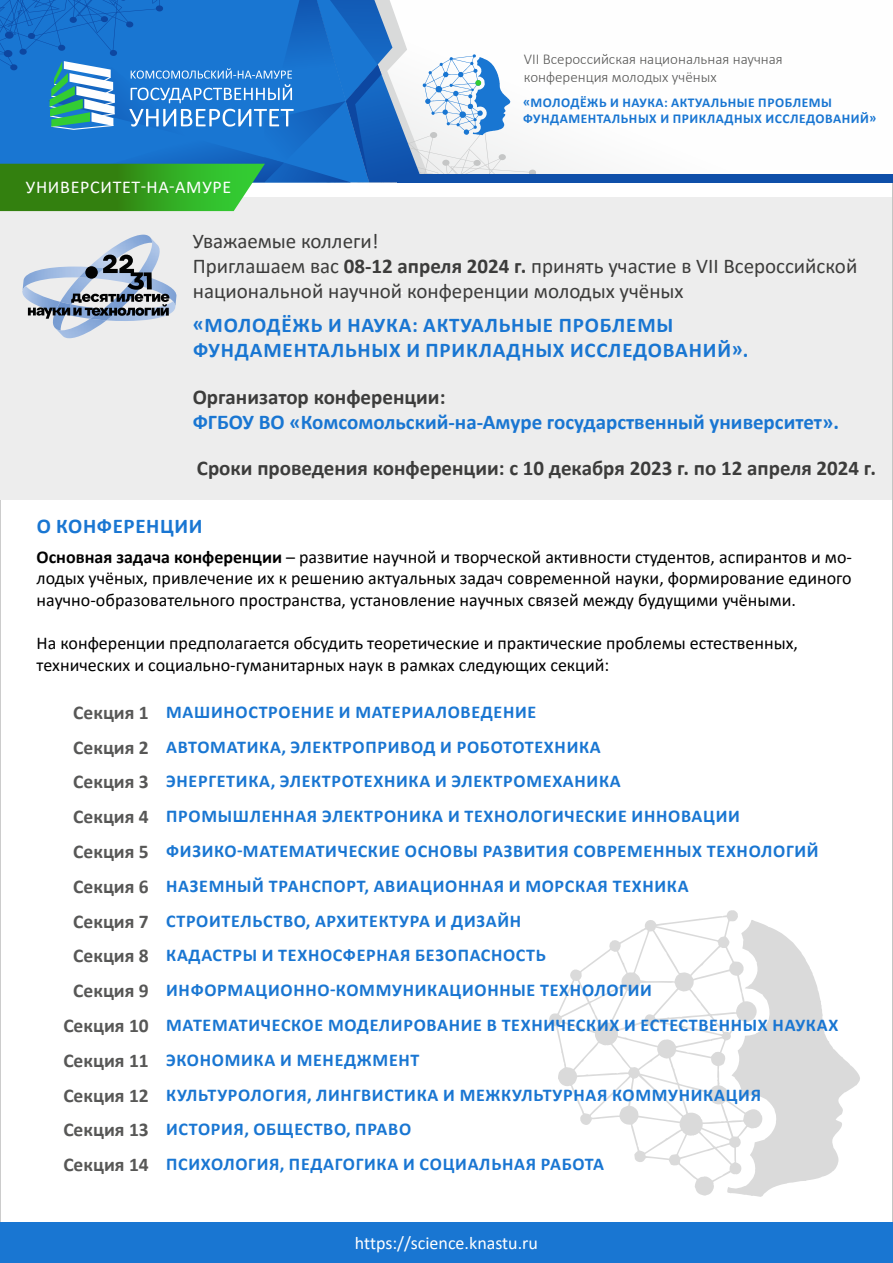
<style>
.page{position:relative;width:893px;height:1263px;background:#fff}
.page>*{position:absolute;margin:0;border:0;box-sizing:border-box;transform-origin:0 0}
.t1{font:21px/25.2px "Calibri";color:#3c3c3b}
.t2{font:700 21px/25.2px "Calibri";letter-spacing:.03em;color:#1976d2}
.t3{font:700 21px "Calibri";color:#3c3c3b}
.t4{font:700 21px "Calibri";color:#1976d2}
.t5{font:700 18px "Calibri";letter-spacing:.04em;color:#1976d2}
.t6{font:18px/21.6px "Calibri";color:#000;text-align:justify}
.t7{font:18px "Calibri";color:#fff}
.t8{font:18px "Calibri";letter-spacing:.04em;color:#fff}
.t9{font:300 15px/18px "Calibri";color:#575756}
.t10{font:700 13.5px/16.2px "Calibri";letter-spacing:.04em;color:#1976d2}
.s1{font-weight:700}
.s2{font-size:19.5px;color:#575756}
</style>
<div class="page">
<svg style="left:549px;top:910px;width:311px;height:287px"></svg>
<div style="left:736px;top:1001px;width:21px;height:20px;background:#dadada;border-radius:50%"></div>
<div style="left:398px;top:174px;width:495px;height:8px;background:#0f4fa9"></div>
<div style="left:1px;top:197px;width:891px;height:303px;background:#ededed"></div>
<div style="left:0;top:1222px;width:893px;height:41px;background:#1976d2"></div>
<svg style="left:0;top:0;width:536px;height:211px"></svg>
<img style="left:57px;top:239px;width:103px;height:99px">
<img style="left:53px;top:319px;width:12px;height:11px">
<svg style="left:55px;top:328px;width:6px;height:2px"></svg>
<img style="left:60px;top:235px;width:92px;height:17px">
<svg style="left:150px;top:237px;width:2px;height:6px"></svg>
<img style="left:65px;top:319px;width:95px;height:2px">
<img style="left:90px;top:319px;width:29px;height:1px">
<svg style="left:22px;top:252px;width:153px;height:67px"></svg>
<p class="t8" style="left:26px;top:174px;width:207px">УНИВЕРСИТЕТ-НА-АМУРЕ</p>
<p class="t9" style="left:524px;top:50px;width:260px">VII Всероссийская национальная научная конференция молодых учёных</p>
<p class="t10" style="left:523px;top:94px;width:355px">«МОЛОДЁЖЬ И НАУКА: АКТУАЛЬНЫЕ ПРОБЛЕМЫ<br>ФУНДАМЕНТАЛЬНЫХ И ПРИКЛАДНЫХ ИССЛЕДОВАНИЙ»</p>
<p class="t1" style="left:193px;top:228px;width:666px">Уважаемые коллеги!<br>Приглашаем вас <span class="s1">08-12 апреля 2024 г.</span> принять участие в VII Всероссийской национальной научной конференции молодых учёных</p>
<p class="t2" style="left:193px;top:312px;width:557px">«МОЛОДЁЖЬ И НАУКА: АКТУАЛЬНЫЕ ПРОБЛЕМЫ<br>ФУНДАМЕНТАЛЬНЫХ И ПРИКЛАДНЫХ ИССЛЕДОВАНИЙ».</p>
<p class="t3" style="left:193px;top:382px;width:254px">Организатор конференции:</p>
<p class="t4" style="left:193px;top:407px;width:648px">ФГБОУ ВО «Комсомольский-на-Амуре государственный университет».</p>
<p class="t3" style="left:197px;top:453px;width:681px">Сроки проведения конференции: с 10 декабря 2023 г. по 12 апреля 2024 г.</p>
<p class="t2" style="left:37px;top:513px;width:167px">О КОНФЕРЕНЦИИ</p>
<p class="t6" style="left:37px;top:545px;width:817px"><span class="s1">Основная задача конференции</span> – развитие научной и творческой активности студентов, аспирантов и мо&shy;лодых учёных, привлечение их к решению актуальных задач современной науки, формирование единого научно-образовательного пространства, установление научных связей между будущими учёными.</p>
<p class="t6" style="left:37px;top:632px;width:763px">На конференции предполагается обсудить теоретические и практические проблемы естественных, технических и социально-гуманитарных наук в рамках следующих секций:</p>
<p class="t5" style="left:73px;top:699px;width:465px"><span class="s2">Секция 1</span> МАШИНОСТРОЕНИЕ И МАТЕРИАЛОВЕДЕНИЕ</p>
<p class="t5" style="left:73px;top:734px;width:529px"><span class="s2">Секция 2</span> АВТОМАТИКА, ЭЛЕКТРОПРИВОД И РОБОТОТЕХНИКА</p>
<p class="t5" style="left:73px;top:769px;width:549px"><span class="s2">Секция 3</span> ЭНЕРГЕТИКА, ЭЛЕКТРОТЕХНИКА И ЭЛЕКТРОМЕХАНИКА</p>
<p class="t5" style="left:73px;top:803px;width:668px"><span class="s2">Секция 4</span> ПРОМЫШЛЕННАЯ ЭЛЕКТРОНИКА И ТЕХНОЛОГИЧЕСКИЕ ИННОВАЦИИ</p>
<p class="t5" style="left:73px;top:838px;width:747px"><span class="s2">Секция 5</span> ФИЗИКО-МАТЕМАТИЧЕСКИЕ ОСНОВЫ РАЗВИТИЯ СОВРЕМЕННЫХ ТЕХНОЛОГИЙ</p>
<p class="t5" style="left:73px;top:873px;width:617px"><span class="s2">Секция 6</span> НАЗЕМНЫЙ ТРАНСПОРТ, АВИАЦИОННАЯ И МОРСКАЯ ТЕХНИКА</p>
<p class="t5" style="left:73px;top:908px;width:449px"><span class="s2">Секция 7</span> СТРОИТЕЛЬСТВО, АРХИТЕКТУРА И ДИЗАЙН</p>
<p class="t5" style="left:73px;top:942px;width:474px"><span class="s2">Секция 8</span> КАДАСТРЫ И ТЕХНОСФЕРНАЯ БЕЗОПАСНОСТЬ</p>
<p class="t5" style="left:73px;top:977px;width:580px"><span class="s2">Секция 9</span> ИНФОРМАЦИОННО-КОММУНИКАЦИОННЫЕ ТЕХНОЛОГИИ</p>
<p class="t5" style="left:63px;top:1012px;width:776px"><span class="s2">Секция 10</span> МАТЕМАТИЧЕСКОЕ МОДЕЛИРОВАНИЕ В ТЕХНИЧЕСКИХ И ЕСТЕСТВЕННЫХ НАУКАХ</p>
<p class="t5" style="left:63px;top:1047px;width:358px"><span class="s2">Секция 11</span> ЭКОНОМИКА И МЕНЕДЖМЕНТ</p>
<p class="t5" style="left:63px;top:1082px;width:699px"><span class="s2">Секция 12</span> КУЛЬТУРОЛОГИЯ, ЛИНГВИСТИКА И МЕЖКУЛЬТУРНАЯ КОММУНИКАЦИЯ</p>
<p class="t5" style="left:63px;top:1116px;width:349px"><span class="s2">Секция 13</span> ИСТОРИЯ, ОБЩЕСТВО, ПРАВО</p>
<p class="t5" style="left:63px;top:1151px;width:542px"><span class="s2">Секция 14</span> ПСИХОЛОГИЯ, ПЕДАГОГИКА И СОЦИАЛЬНАЯ РАБОТА</p>
<p class="t7" style="left:355px;top:1230px;width:185px">https://science.knastu.ru</p>
<p class="t7" style="left:355px;top:1234px;width:185px">https://science.knastu.ru</p>
</div>
